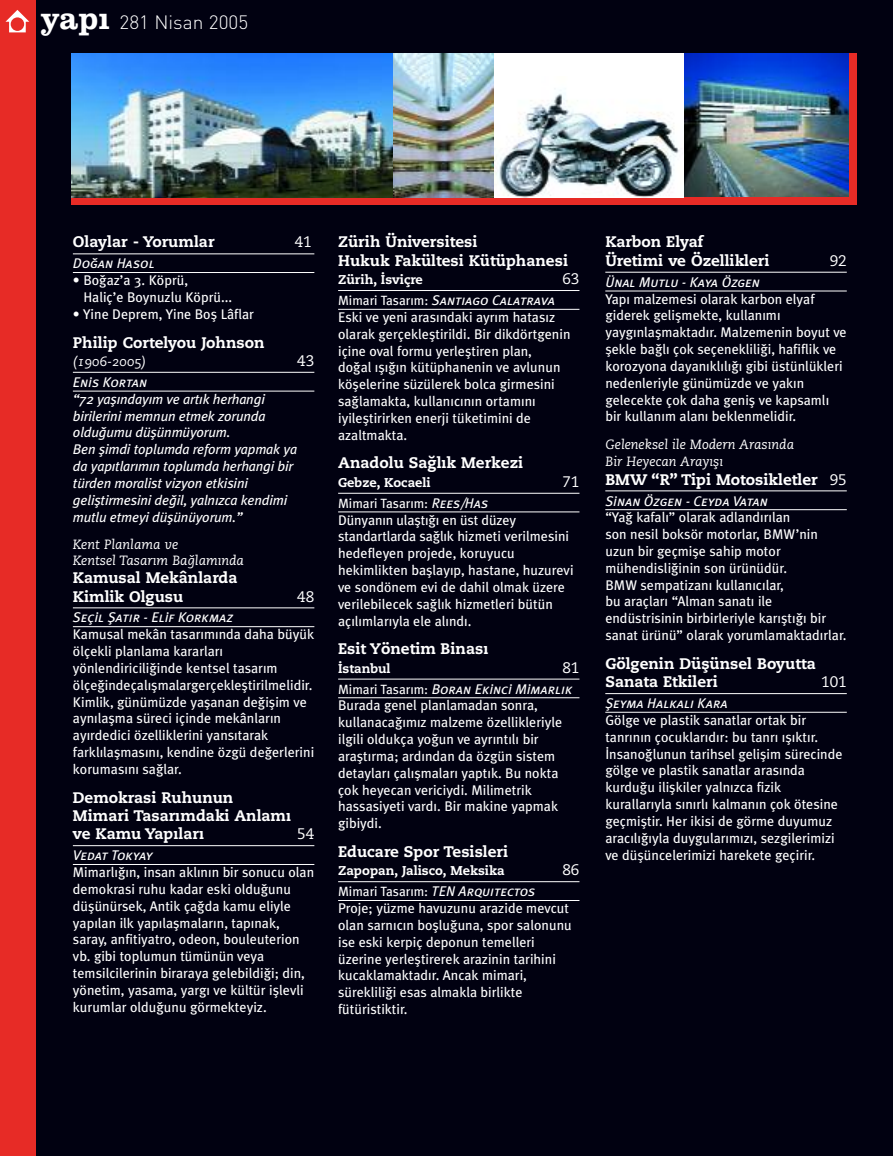
<style>
.page{position:relative;width:893px;height:1156px;background:#fff}
.page>*{position:absolute;margin:0;border:0;box-sizing:border-box;transform-origin:0 0}
.t1{font:300 19.2px "DI Nbek";color:#fff}
.t2{font:15.3px/18.3px "Caecilia Heavy Ti";color:#fff}
.t3{font:15.3px "Caecilia Roman Ti";color:#fff}
.t4{font:14.1px/16.8px "Meta Plus Book Roman Ti";color:#fff}
.t5{font:14.1px/16.8px "Meta Plus Book Italic Ti";letter-spacing:-.01em;color:#fff}
.t6{font:14.1px "Meta Plus Book Caps Italic Ti";color:#fff}
.t7{font:14.1px "Meta Plus Book Caps Italic Ti";letter-spacing:-.03em;color:#fff}
.t8{font:13.35px/16.6px "Caecilia Italic Os F Ti";color:#fff}
.t9{font:13.35px "Meta Plus Book Roman Ti";color:#fff}
.t10{font:12.75px "Caecilia Heavy Ti";color:#fff}
.s1{font-family:"Clarendom";font-weight:700;font-size:31.8px}
.s2{font-family:"Meta Plus Book Roman Ti";font-size:13.35px}
.s3{font-family:"Meta Plus Book Caps Italic Ti";font-size:14.1px}
.s4{font-family:"Caecilia Roman Ti"}
</style>
<div class="page">
<div style="left:0;top:0;width:892px;height:1156px;background:#010111"></div>
<hr style="left:73px;top:254px;width:241px;height:1px;background:#fff">
<hr style="left:73px;top:272px;width:241px;height:1px;background:#fff">
<hr style="left:73px;top:372px;width:241px;height:1px;background:#fff">
<hr style="left:73px;top:391px;width:241px;height:1px;background:#fff">
<hr style="left:73px;top:608px;width:241px;height:1px;background:#fff">
<hr style="left:73px;top:626px;width:241px;height:1px;background:#fff">
<hr style="left:73px;top:845px;width:241px;height:1px;background:#fff">
<hr style="left:73px;top:864px;width:241px;height:1px;background:#fff">
<hr style="left:338px;top:290px;width:241px;height:1px;background:#fff">
<hr style="left:338px;top:309px;width:241px;height:1px;background:#fff">
<hr style="left:338px;top:493px;width:241px;height:1px;background:#fff">
<hr style="left:338px;top:512px;width:241px;height:1px;background:#fff">
<hr style="left:338px;top:679px;width:241px;height:1px;background:#fff">
<hr style="left:338px;top:697px;width:241px;height:1px;background:#fff">
<hr style="left:338px;top:881px;width:241px;height:1px;background:#fff">
<hr style="left:338px;top:900px;width:241px;height:1px;background:#fff">
<hr style="left:605px;top:272px;width:241px;height:1px;background:#fff">
<hr style="left:605px;top:291px;width:241px;height:1px;background:#fff">
<hr style="left:605px;top:491px;width:241px;height:1px;background:#fff">
<hr style="left:605px;top:509px;width:241px;height:1px;background:#fff">
<hr style="left:605px;top:693px;width:241px;height:1px;background:#fff">
<hr style="left:605px;top:712px;width:241px;height:1px;background:#fff">
<div style="left:0;top:0;width:35px;height:1156px;background:#e72b26"></div>
<svg style="left:6px;top:10px;width:23px;height:22px"></svg>
<div style="left:72px;top:53px;width:784px;height:152px;background:#e72b26"></div>
<img style="left:72px;top:53px;width:322px;height:145px">
<img style="left:394px;top:53px;width:100px;height:145px">
<img style="left:683px;top:53px;width:165px;height:144px">
<div style="left:494px;top:53px;width:189px;height:145px;background:#fff"></div>
<img style="left:494px;top:88px;width:185px;height:110px">
<h1 class="t1" style="left:41px;top:11px;width:209px"><span class="s1">yap›</span> 281 Nisan 2005</h1>
<p class="t2" style="left:73px;top:233px;width:143px">Olaylar - Yorumlar</p>
<p class="t3" style="left:294px;top:233px;width:19px">41</p>
<p class="t6" style="left:73px;top:255px;width:83px">Do¤an Hasol</p>
<p class="t4" style="left:83px;top:272px;width:150px;text-indent:-10px">• Bo¤az’a 3. Köprü,<br>Haliç’e Boynuzlu Köprü...</p>
<p class="t4" style="left:73px;top:306px;width:182px">• Yine Deprem, Yine Bofl Lâflar</p>
<p class="t2" style="left:73px;top:333px;width:193px">Philip Cortelyou Johnson</p>
<p class="t8" style="left:73px;top:353px;width:75px">(1906-2005)</p>
<p class="t3" style="left:297px;top:352px;width:19px">43</p>
<p class="t6" style="left:73px;top:374px;width:76px">Enis Kortan</p>
<p class="t5" style="left:73px;top:390px;width:226px">“72 yafl›nday›m ve art›k herhangi birilerini memnun etmek zorunda oldu¤umu düflünmüyorum.<br>Ben flimdi toplumda reform yapmak ya da yap›tlar›m›n toplumda herhangi bir türden moralist vizyon etkisini gelifltirmesini de¤il, yaln›zca kendimi mutlu etmeyi düflünüyorum.”</p>
<p class="t8" style="left:73px;top:536px;width:172px">Kent Planlama ve<br>Kentsel Tasar›m Ba¤lam›nda</p>
<p class="t2" style="left:73px;top:569px;width:166px">Kamusal Mekânlarda<br>Kimlik Olgusu</p>
<p class="t3" style="left:297px;top:587px;width:19px">48</p>
<p class="t6" style="left:73px;top:609px;width:161px">Seçil fiat›r - Elif Korkmaz</p>
<p class="t4" style="left:73px;top:626px;width:243px">Kamusal mekân tasar›m›nda daha büyük ölçekli planlama kararlar› yönlendiricili¤inde kentsel tasar›m ölçe¤indeçal›flmalargerçeklefltirilmelidir.<br>Kimlik, günümüzde yaflanan de¤iflim ve ayn›laflma süreci içinde mekânlar›n ay›rdedici özelliklerini yans›tarak farkl›laflmas›n›, kendine özgü de¤erlerini korumas›n› sa¤lar.</p>
<p class="t2" style="left:73px;top:788px;width:220px">Demokrasi Ruhunun<br>Mimari Tasar›mdaki Anlam› ve Kamu Yap›lar›</p>
<p class="t3" style="left:297px;top:825px;width:19px">54</p>
<p class="t7" style="left:73px;top:847px;width:81px">Vedat Tokyay</p>
<p class="t4" style="left:73px;top:864px;width:243px">Mimarl›¤›n, insan akl›n›n bir sonucu olan demokrasi ruhu kadar eski oldu¤unu düflünürsek, Antik ça¤da kamu eliyle yap›lan ilk yap›laflmalar›n, tap›nak, saray, anfitiyatro, odeon, bouleuterion vb. gibi toplumun tümünün veya temsilcilerinin biraraya gelebildi¤i; din, yönetim, yasama, yarg› ve kültür ifllevli kurumlar oldu¤unu görmekteyiz.</p>
<p class="t2" style="left:338px;top:233px;width:231px">Zürih Üniversitesi<br>Hukuk Fakültesi Kütüphanesi</p>
<p class="t10" style="left:338px;top:272px;width:86px">Zürih, ‹sviçre</p>
<p class="t3" style="left:562px;top:270px;width:19px">63</p>
<p class="t6" style="left:338px;top:292px;width:218px"><span class="s2">Mimari Tasar›m:</span> Sant›ago Calatrava</p>
<p class="t4" style="left:338px;top:309px;width:234px">Eski ve yeni aras›ndaki ayr›m hatas›z olarak gerçeklefltirildi. Bir dikdörtgenin içine oval formu yerlefltiren plan,<br>do¤al ›fl›¤›n kütüphanenin ve avlunun köflelerine süzülerek bolca girmesini sa¤lamakta, kullan›c›n›n ortam›n› iyilefltirirken enerji tüketimini de azaltmakta.</p>
<p class="t2" style="left:338px;top:454px;width:187px">Anadolu Sa¤l›k Merkezi</p>
<p class="t10" style="left:338px;top:475px;width:94px">Gebze, Kocaeli</p>
<p class="t3" style="left:562px;top:473px;width:19px">71</p>
<p class="t9" style="left:338px;top:495px;width:152px">Mimari Tasar›m: <span class="s3">Rees/Has</span></p>
<p class="t4" style="left:338px;top:511px;width:237px">Dünyan›n ulaflt›¤› en üst düzey standartlarda sa¤l›k hizmeti verilmesini hedefleyen projede, koruyucu hekimlikten bafllay›p, hastane, huzurevi ve sondönem evi de dahil olmak üzere verilebilecek sa¤l›k hizmetleri bütün aç›l›mlar›yla ele al›nd›.</p>
<p class="t2" style="left:338px;top:640px;width:152px">Esit Yönetim Binas›</p>
<p class="t10" style="left:338px;top:661px;width:54px">‹stanbul</p>
<p class="t3" style="left:562px;top:658px;width:19px">81</p>
<p class="t6" style="left:338px;top:680px;width:236px"><span class="s2">Mimari Tasar›m:</span> Boran Ekinci Mimarl›k</p>
<p class="t4" style="left:338px;top:697px;width:225px">Burada genel planlamadan sonra, kullanaca¤›m›z malzeme özellikleriyle ilgili oldukça yo¤un ve ayr›nt›l› bir araflt›rma; ard›ndan da özgün sistem detaylar› çal›flmalar› yapt›k. Bu nokta çok heyecan vericiydi. Milimetrik hassasiyeti vard›. Bir makine yapmak gibiydi.</p>
<p class="t2" style="left:338px;top:842px;width:172px">Educare Spor Tesisleri</p>
<p class="t10" style="left:338px;top:863px;width:168px">Zapopan, Jalisco, Meksika</p>
<p class="t3" style="left:562px;top:861px;width:19px">86</p>
<p class="t9" style="left:338px;top:884px;width:199px">Mimari Tasar›m: <span class="s3">TEN Arqu›tectos</span></p>
<p class="t4" style="left:338px;top:900px;width:235px">Proje; yüzme havuzunu arazide mevcut olan sarn›c›n bofllu¤una, spor salonunu ise eski kerpiç deponun temelleri üzerine yerlefltirerek arazinin tarihini kucaklamaktad›r. Ancak mimari, süreklili¤i esas almakla birlikte fütüristiktir.</p>
<p class="t2" style="left:605px;top:233px;width:166px">Karbon Elyaf<br>Üretimi ve Özellikleri</p>
<p class="t3" style="left:829px;top:252px;width:19px">92</p>
<p class="t6" style="left:605px;top:274px;width:156px">Ünal Mutlu - Kaya Özgen</p>
<p class="t4" style="left:605px;top:290px;width:243px">Yap› malzemesi olarak karbon elyaf giderek geliflmekte, kullan›m› yayg›nlaflmaktad›r. Malzemenin boyut ve flekle ba¤l› çok seçeneklili¤i, hafiflik ve korozyona dayan›kl›l›¤› gibi üstünlükleri nedenleriyle günümüzde ve yak›n gelecekte çok daha genifl ve kapsaml› bir kullan›m alan› beklenmelidir.</p>
<p class="t8" style="left:605px;top:435px;width:190px;line-height:17.5px">Geleneksel ile Modern Aras›nda<br>Bir Heyecan Aray›fl›</p>
<p class="t2" style="left:605px;top:470px;width:243px">BMW “R” Tipi Motosikletler <span class="s4">95</span></p>
<p class="t6" style="left:605px;top:492px;width:164px">Sinan Özgen - Ceyda Vatan</p>
<p class="t4" style="left:605px;top:509px;width:242px">“Ya¤ kafal›” olarak adland›r›lan<br>son nesil boksör motorlar, BMW’nin uzun bir geçmifle sahip motor mühendisli¤inin son ürünüdür.<br>BMW sempatizan› kullan›c›lar,<br>bu araçlar› “Alman sanat› ile endüstrisinin birbirleriyle kar›flt›¤› bir sanat ürünü” olarak yorumlamaktad›rlar.</p>
<p class="t2" style="left:605px;top:654px;width:212px">Gölgenin Düflünsel Boyutta<br>Sanata Etkileri</p>
<p class="t3" style="left:821px;top:673px;width:27px">101</p>
<p class="t6" style="left:605px;top:695px;width:124px">fieyma Halkal› Kara</p>
<p class="t4" style="left:605px;top:712px;width:239px">Gölge ve plastik sanatlar ortak bir tanr›n›n çocuklar›d›r: bu tanr› ›fl›kt›r. ‹nsano¤lunun tarihsel geliflim sürecinde gölge ve plastik sanatlar aras›nda kurdu¤u iliflkiler yaln›zca fizik kurallar›yla s›n›rl› kalman›n çok ötesine geçmifltir. Her ikisi de görme duyumuz arac›l›¤›yla duygular›m›z›, sezgilerimizi ve düflüncelerimizi harekete geçirir.</p>
</div>
